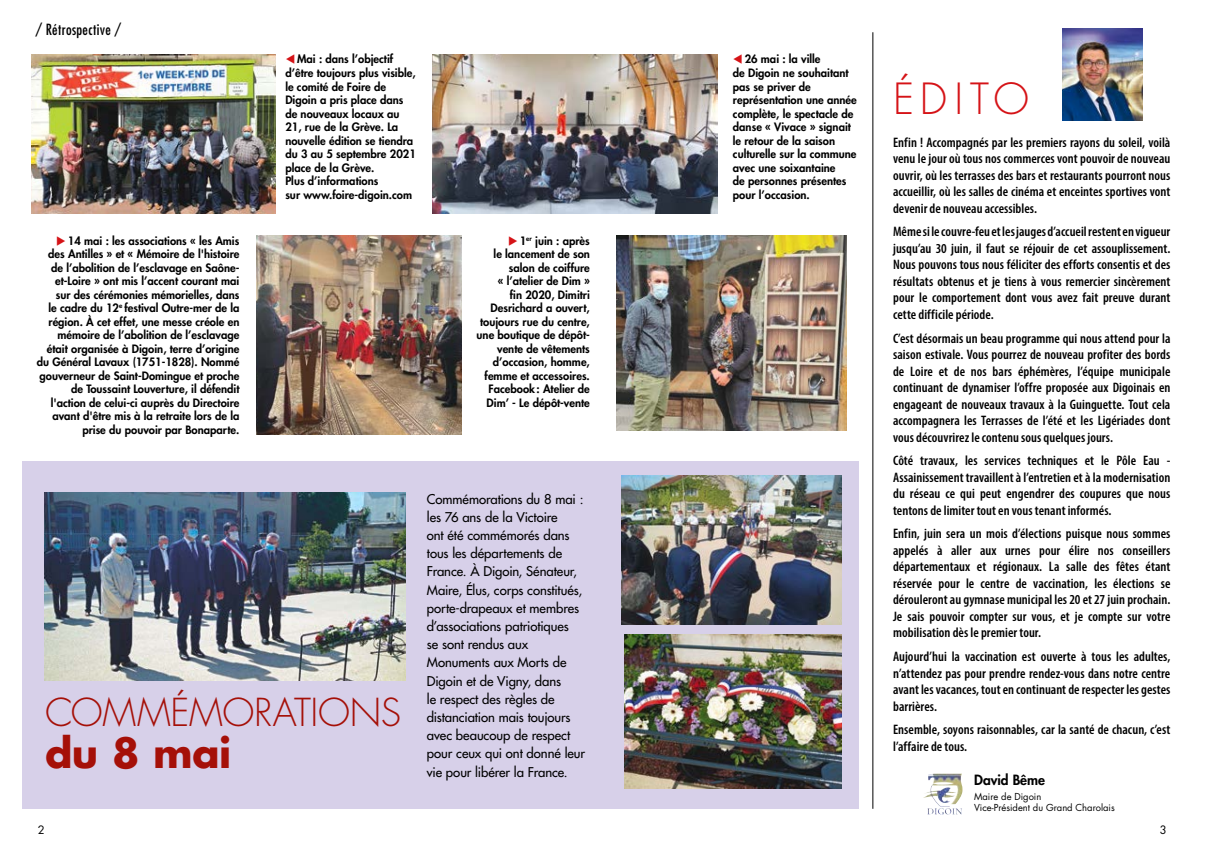
<style>
.page{position:relative;width:1205px;height:851px;background:#fff}
.page>*{position:absolute;margin:0;border:0;box-sizing:border-box;transform-origin:0 0}
.t1{font:300 41.75px "Futura Std";letter-spacing:.15em;color:#d51317}
.t2{font:700 40px "Futura Std";color:#a51008}
.t3{font:300 37.5px "Futura Std";letter-spacing:-.01em;color:#a51008}
.t4{font:condensed 15px "Futura Std";letter-spacing:.025em;color:#000}
.t5{font:600 condensed 13.75px/16.5px "Myriad Pro";letter-spacing:.005em;color:#000;text-align:justify}
.t6{font:800 13.75px "Futura Std";color:#000}
.t7{font:500 13.12px/18.1px "Futura Std";letter-spacing:-.005em;color:#000}
.t8{font:800 11.25px/13.5px "Futura Std";color:#000;text-align:right}
.t9{font:11.25px "Futura Std";color:#000}
.t10{font:9.38px/11.2px "Futura Std";color:#000}
.s1{color:#d51317}
</style>
<div class="page">
<hr style="left:872px;top:32px;width:1px;height:776px;background:#000">
<img style="left:923px;top:773px;width:39px;height:33px">
<img style="left:1062px;top:28px;width:80px;height:93px">
<div style="left:22px;top:461px;width:837px;height:347px;background:#d7d0e9"></div>
<img style="left:622px;top:475px;width:219px;height:149px">
<img style="left:624px;top:634px;width:217px;height:154px">
<img style="left:45px;top:493px;width:360px;height:187px">
<img style="left:616px;top:235px;width:230px;height:195px">
<img style="left:256px;top:235px;width:205px;height:199px">
<img style="left:31px;top:54px;width:244px;height:160px">
<img style="left:432px;top:54px;width:285px;height:160px">
<p class="t4" style="left:36px;top:21px;width:86px">/ Rétrospective /</p>
<p class="t8" style="left:37px;top:234px;width:204px"><span class="s1">◆</span> 14 mai : les associations « les Amis des Antilles » et « Mémoire de l'histoire de l’abolition de l’esclavage en Saône&shy;et-Loire » ont mis l’accent courant mai<br>sur des cérémonies mémorielles, dans<br>le cadre du 12<sup>e</sup> festival Outre-mer de la région. À cet effet, une messe créole en mémoire de l’abolition de l’esclavage était organisée à Digoin, terre d’origine du Général Lavaux (1751-1828). Nommé gouverneur de Saint-Domingue et proche de Toussaint Louverture, il défendit l'action de celui-ci auprès du Directoire avant d'être mis à la retraite lors de la prise du pouvoir par Bonaparte.</p>
<p class="t8" style="left:285px;top:53px;width:132px;text-align:left"><span class="s1">▼</span> Mai : dans l’objectif d’être toujours plus visible, le comité de Foire de<br>Digoin a pris place dans de nouveaux locaux au<br>21, rue de la Grève. La nouvelle édition se tiendra du 3 au 5 septembre 2021 place de la Grève.<br>Plus d’informations<br>sur www.foire-digoin.com</p>
<p class="t8" style="left:477px;top:234px;width:115px"><span class="s1">◆</span> 1<sup>er</sup> juin : après<br>le lancement de son salon de coiffure<br>« l’atelier de Dim »<br>fin 2020, Dimitri<br>Desrichard a ouvert, toujours rue du centre, une boutique de dépôt&shy;vente de vêtements d’occasion, homme, femme et accessoires.<br>Facebook: Atelier de<br>Dim’ - Le dépôt-vente</p>
<h3 class="t3" style="left:45px;top:689px;width:357px">COMMÉMORATIONS</h3>
<h2 class="t2" style="left:45px;top:726px;width:188px">du 8 mai</h2>
<p class="t7" style="left:427px;top:490px;width:160px">Commémorations du 8 mai : les 76 ans de la Victoire<br>ont été commémorés dans tous les départements de<br>France. À Digoin, Sénateur,<br>Maire, Élus, corps constitués, porte-drapeaux et membres d’associations patriotiques<br>se sont rendus aux<br>Monuments aux Morts de<br>Digoin et de Vigny, dans<br>le respect des règles de distanciation mais toujours avec beaucoup de respect pour ceux qui ont donné leur vie pour libérer la France.</p>
<p class="t8" style="left:733px;top:53px;width:125px;text-align:left"><span class="s1">▼</span> 26 mai : la ville<br>de Digoin ne souhaitant pas se priver de représentation une année complète, le spectacle de danse « Vivace » signait le retour de la saison culturelle sur la commune avec une soixantaine<br>de personnes présentes pour l’occasion.</p>
<h1 class="t1" style="left:893px;top:74px;width:138px">ÉDITO</h1>
<p class="t5" style="left:893px;top:134px;width:279px">Enfin ! Accompagnés par les premiers rayons du soleil, voilà venu le jour où tous nos commerces vont pouvoir de nouveau ouvrir, où les terrasses des bars et restaurants pourront nous accueillir, où les salles de cinéma et enceintes sportives vont devenir de nouveau accessibles.</p>
<p class="t5" style="left:893px;top:223px;width:279px">Même si le couvre-feu et les jauges d’accueil restent en vigueur jusqu’au 30 juin, il faut se réjouir de cet assouplissement.<br>Nous pouvons tous nous féliciter des efforts consentis et des résultats obtenus et je tiens à vous remercier sincèrement pour le comportement dont vous avez fait preuve durant cette difficile période.</p>
<p class="t5" style="left:893px;top:329px;width:279px">C’est désormais un beau programme qui nous attend pour la saison estivale. Vous pourrez de nouveau profiter des bords de Loire et de nos bars éphémères, l’équipe municipale continuant de dynamiser l’offre proposée aux Digoinais en engageant de nouveaux travaux à la Guinguette. Tout cela accompagnera les Terrasses de l’été et les Ligériades dont vous découvrirez le contenu sous quelques jours.</p>
<p class="t5" style="left:893px;top:452px;width:279px">Côté travaux, les services techniques et le Pôle Eau - Assainissement travaillent à l’entretien et à la modernisation du réseau ce qui peut engendrer des coupures que nous tentons de limiter tout en vous tenant informés.</p>
<p class="t5" style="left:893px;top:525px;width:279px">Enfin, juin sera un mois d’élections puisque nous sommes appelés à aller aux urnes pour élire nos conseillers départementaux et régionaux. La salle des fêtes étant réservée pour le centre de vaccination, les élections se dérouleront au gymnase municipal les 20 et 27 juin prochain.<br>Je sais pouvoir compter sur vous, et je compte sur votre mobilisation dès le premier tour.</p>
<p class="t5" style="left:893px;top:647px;width:279px">Aujourd’hui la vaccination est ouverte à tous les adultes, n’attendez pas pour prendre rendez-vous dans notre centre avant les vacances, tout en continuant de respecter les gestes barrières.</p>
<p class="t5" style="left:893px;top:721px;width:279px">Ensemble, soyons raisonnables, car la santé de chacun, c’est l’affaire de tous.</p>
<p class="t6" style="left:974px;top:771px;width:72px">David Bême</p>
<p class="t10" style="left:974px;top:790px;width:142px">Maire de Digoin<br>Vice-Président du Grand Charolais</p>
<p class="t9" style="left:38px;top:822px;width:8px">2</p>
<p class="t9" style="left:1160px;top:822px;width:8px">3</p>
</div>
